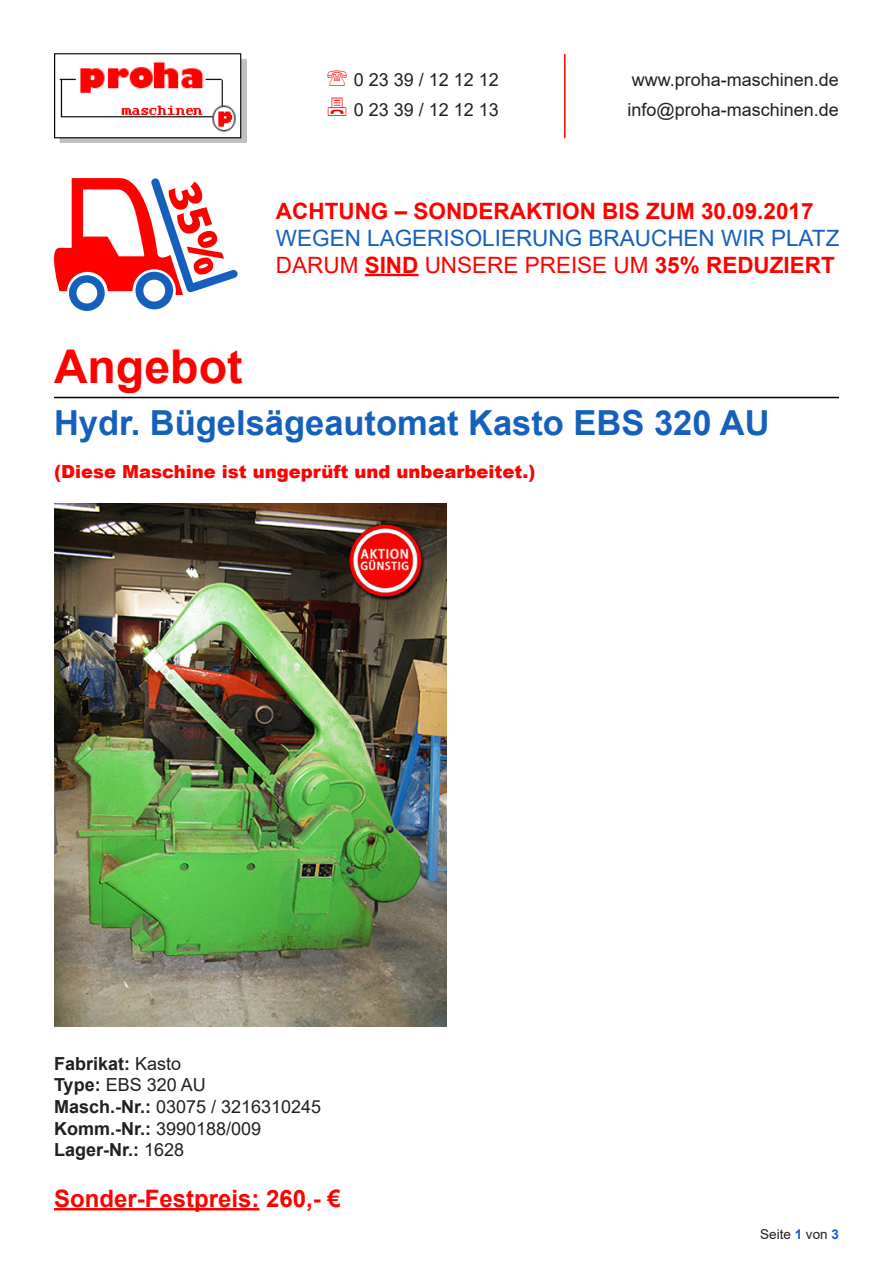
<style>
.page{position:relative;width:893px;height:1263px;background:#fff}
.page>*{position:absolute;margin:0;border:0;box-sizing:border-box;transform-origin:0 0}
.t1{font:700 46.5px "Arial";color:#f00}
.t2{font:700 34.5px "Arial";color:#1560bd}
.para{font:700 24px "Arial";color:#f00}
.para-2{font:700 22.5px "Arial";color:#f00}
.para-3{font:22.5px "Arial";color:#1560bd}
.para-4{font:22.5px "Arial";color:#f00}
.para-5{font:18px "Arial";color:#231f20}
.t3{font:900 18px "Arial";color:#f00}
.para-6{font:700 18px "Arial";color:#231f20}
.para-7{font:13.5px "Arial";color:#231f20}
.s1{font-weight:700}
.s2{font-weight:400}
.s3{font-weight:700;color:#1560bd}
</style>
<div class="page">
<hr style="left:54px;top:1208px;width:205px;height:2px;background:#f00">
<img style="left:54px;top:503px;width:393px;height:524px">
<hr style="left:54px;top:397px;width:785px;height:1px;background:#000">
<img style="left:54px;top:53px;width:193px;height:89px">
<hr style="left:564px;top:54px;width:2px;height:84px;background:#f00">
<hr style="left:365px;top:274px;width:53px;height:2px;background:#f00">
<svg style="left:54px;top:178px;width:184px;height:132px"></svg>
<p class="para-5" style="left:354px;top:67px;width:147px">0 23 39 / 12 12 12</p>
<p class="para-5" style="left:632px;top:67px;width:209px">www.proha-maschinen.de</p>
<p class="para-5" style="left:354px;top:97px;width:147px">0 23 39 / 12 12 13</p>
<p class="para-5" style="left:628px;top:97px;width:213px">info@proha-maschinen.de</p>
<p class="para-2" style="left:276px;top:195px;width:539px">ACHTUNG – SONDERAKTION BIS ZUM 30.09.2017</p>
<p class="para-3" style="left:276px;top:222px;width:565px">WEGEN LAGERISOLIERUNG BRAUCHEN WIR PLATZ</p>
<p class="para-4" style="left:276px;top:249px;width:560px">DARUM <span class="s1">SIND</span> UNSERE PREISE UM <span class="s1">35% REDUZIERT</span></p>
<p class="t1" style="left:54px;top:334px;width:190px">Angebot</p>
<p class="t2" style="left:54px;top:398px;width:717px">Hydr. Bügelsägeautomat Kasto EBS 320 AU</p>
<p class="t3" style="left:54px;top:458px;width:483px">(Diese Maschine ist ungeprüft und unbearbeitet.)</p>
<p class="para-6" style="left:54px;top:1051px;width:129px">Fabrikat: <span class="s2">Kasto</span></p>
<p class="para-5" style="left:54px;top:1073px;width:153px"><span class="s1">Type:</span> EBS 320 AU</p>
<p class="para-5" style="left:54px;top:1094px;width:269px"><span class="s1">Masch.-Nr.:</span> 03075 / 3216310245</p>
<p class="para-5" style="left:54px;top:1116px;width:209px"><span class="s1">Komm.-Nr.:</span> 3990188/009</p>
<p class="para-6" style="left:54px;top:1137px;width:132px">Lager-Nr.: <span class="s2">1628</span></p>
<p class="para" style="left:54px;top:1181px;width:288px">Sonder-Festpreis: 260,- €</p>
<p class="para-7" style="left:760px;top:1225px;width:80px">Seite <span class="s3">1</span> von <span class="s3">3</span></p>
</div>
